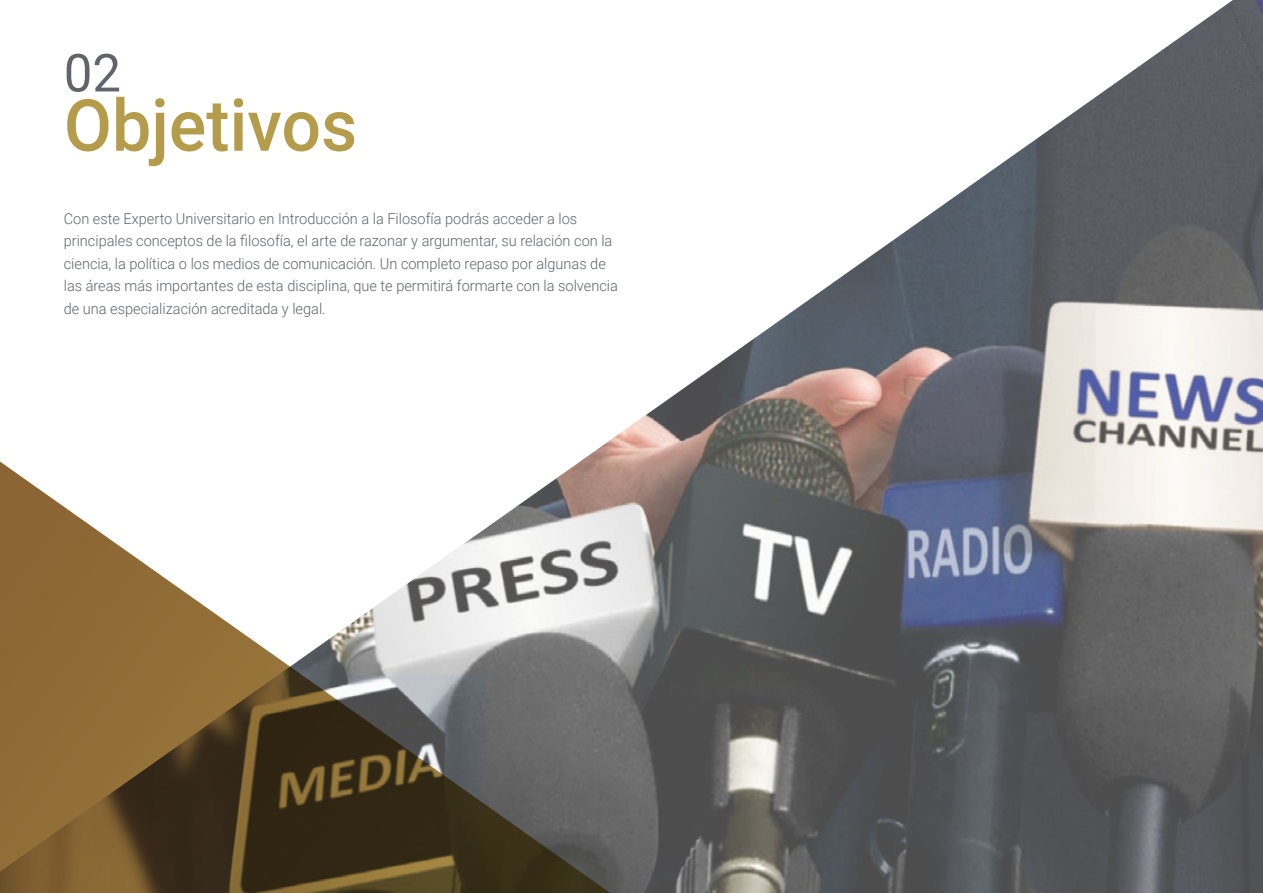
<style>
.page{position:relative;width:1263px;height:893px;background:#fff}
.page>*{position:absolute;margin:0;border:0;box-sizing:border-box;transform-origin:0 0}
.t1{font:500 72px "Roboto";color:#b49c4b}
.t2{font:52.5px "Roboto";color:#61646a}
.t3{font:300 15px/22.5px "Roboto";color:#61646a}
</style>
<div class="page">
<img style="left:602px;top:0;width:661px;height:893px">
<svg style="left:0;top:446px;width:640px;height:447px"></svg>
<h2 class="t2" style="left:64px;top:36px;width:59px">02</h2>
<h1 class="t1" style="left:64px;top:75px;width:295px">Objetivos</h1>
<p class="t3" style="left:64px;top:207px;width:556px">Con este Experto Universitario en Introducción a la Filosofía podrás acceder a los principales conceptos de la filosofía, el arte de razonar y argumentar, su relación con la ciencia, la política o los medios de comunicación. Un completo repaso por algunas de las áreas más importantes de esta disciplina, que te permitirá formarte con la solvencia de una especialización acreditada y legal.</p>
</div>
